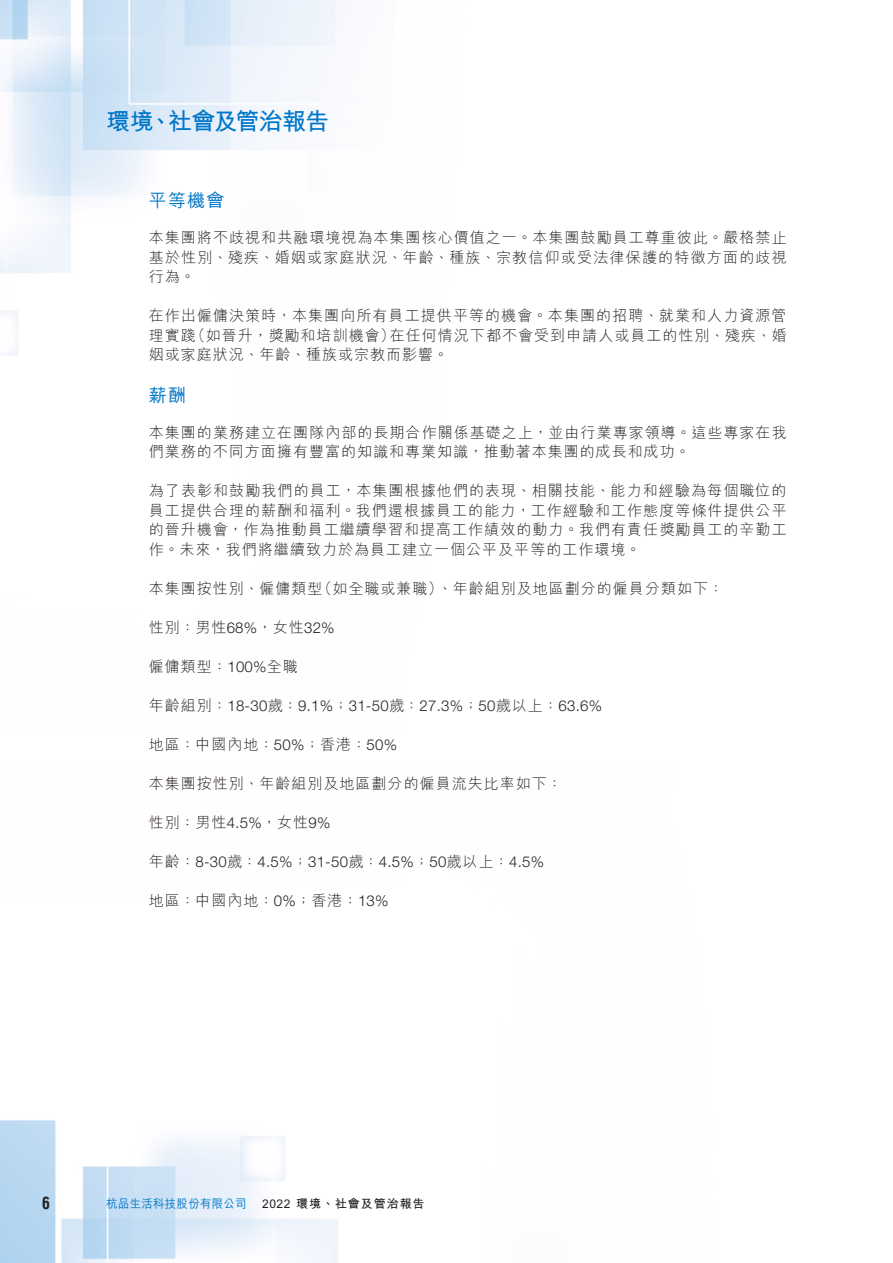
<style>
.page{position:relative;width:893px;height:1263px;background:#fff}
.page>*{position:absolute;margin:0;border:0;box-sizing:border-box;transform-origin:0 0}
.t1{font:700 24px "M Hei HK";letter-spacing:-.035em;color:#0076c8}
._03_H3{font:500 18px "M Hei HK";letter-spacing:.07em;color:#0076c8}
.t2{font:700 condensed 16.5px "Helvetica LT Std";color:#231f20;scale:.95 1}
._00_txt{font:300 15px/19.5px "M Hei HK";letter-spacing:.07em;color:#231f20;text-align:justify}
._00_txt-2{font:300 15px "Helvetica Neue LT Std";letter-spacing:.02em;color:#231f20}
.t3{font:700 12px "M Hei HK";letter-spacing:.08em;color:#231f20}
.t4{font:500 12px "M Hei HK";letter-spacing:.03em;color:#0076c8;scale:.95 1}
.s1{font-family:"Helvetica Neue LT Std"}
.s2{font-family:"M Hei HK"}
</style>
<div class="page">
<img style="left:0;top:0;width:338px;height:1263px">
<h1 class="t1" style="left:106px;top:104px;width:224px">環境、社會及管治報告</h1>
<p class="_03_H3" style="left:149px;top:188px;width:77px">平等機會</p>
<p class="_00_txt" style="left:149px;top:227px;width:639px">本集團將不歧視和共融環境視為本集團核心價值之一。本集團鼓勵員工尊重彼此。嚴格禁止基於性別、殘疾、婚姻或家庭狀況、年齡、種族、宗教信仰或受法律保護的特徵方面的歧視行為。</p>
<p class="_00_txt" style="left:149px;top:305px;width:639px">在作出僱傭決策時，本集團向所有員工提供平等的機會。本集團的招聘、就業和人力資源管理實踐（如晉升，獎勵和培訓機會）在任何情況下都不會受到申請人或員工的性別、殘疾、婚姻或家庭狀況、年齡、種族或宗教而影響。</p>
<p class="_03_H3" style="left:149px;top:382px;width:39px">薪酬</p>
<p class="_00_txt" style="left:149px;top:422px;width:639px">本集團的業務建立在團隊內部的長期合作關係基礎之上，並由行業專家領導。這些專家在我們業務的不同方面擁有豐富的知識和專業知識，推動著本集團的成長和成功。</p>
<p class="_00_txt" style="left:149px;top:480px;width:639px">為了表彰和鼓勵我們的員工，本集團根據他們的表現、相關技能、能力和經驗為每個職位的員工提供合理的薪酬和福利。我們還根據員工的能力，工作經驗和工作態度等條件提供公平的晉升機會，作為推動員工繼續學習和提高工作績效的動力。我們有責任獎勵員工的辛勤工作。未來，我們將繼續致力於為員工建立一個公平及平等的工作環境。</p>
<p class="_00_txt" style="left:149px;top:578px;width:576px">本集團按性別、僱傭類型（如全職或兼職）、年齡組別及地區劃分的僱員分類如下：</p>
<p class="_00_txt" style="left:149px;top:617px;width:187px">性別：男性<span class="s1">68%</span>，女性<span class="s1">32%</span></p>
<p class="_00_txt" style="left:149px;top:656px;width:151px">僱傭類型：<span class="s1">100%</span>全職</p>
<p class="_00_txt-2" style="left:149px;top:696px;width:455px"><span class="s2">年齡組別：</span>18-30<span class="s2">歲：</span>9.1%<span class="s2">；</span>31-50<span class="s2">歲：</span>27.3%<span class="s2">；</span>50<span class="s2">歲以上：</span>63.6%</p>
<p class="_00_txt" style="left:149px;top:734px;width:250px">地區：中國內地：<span class="s1">50%</span>；香港：<span class="s1">50%</span></p>
<p class="_00_txt" style="left:149px;top:773px;width:415px">本集團按性別、年齡組別及地區劃分的僱員流失比率如下：</p>
<p class="_00_txt" style="left:149px;top:812px;width:183px">性別：男性<span class="s1">4.5%</span>，女性<span class="s1">9%</span></p>
<p class="_00_txt-2" style="left:149px;top:852px;width:397px"><span class="s2">年齡：</span>8-30<span class="s2">歲：</span>4.5%<span class="s2">；</span>31-50<span class="s2">歲：</span>4.5%<span class="s2">；</span>50<span class="s2">歲以上：</span>4.5%</p>
<p class="_00_txt" style="left:149px;top:890px;width:241px">地區：中國內地：<span class="s1">0%</span>；香港：<span class="s1">13%</span></p>
<p class="t2" style="left:42px;top:1193px;width:10px">6</p>
<p class="t4" style="left:106px;top:1195px;width:149px">杭品生活科技股份有限公司</p>
<p class="t3" style="left:262px;top:1195px;width:164px">2022 環境、社會及管治報告</p>
</div>
